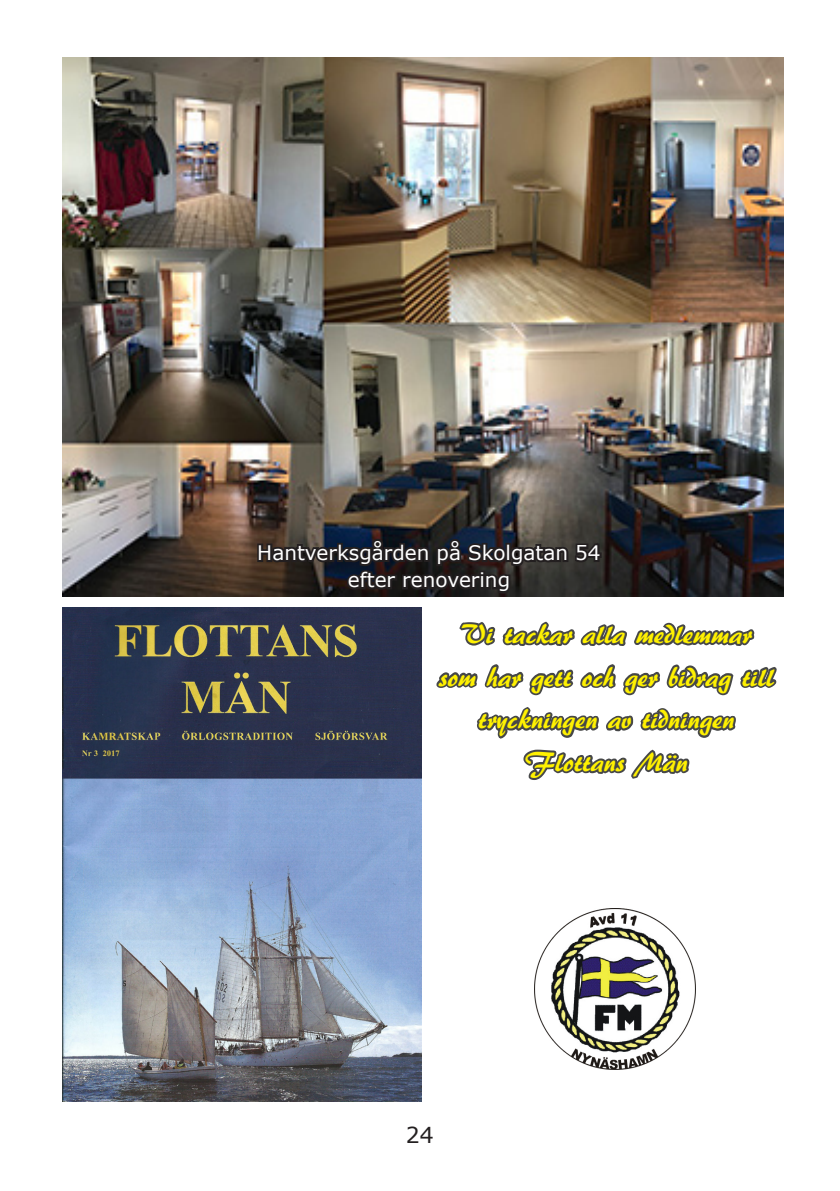
<style>
.page{position:relative;width:840px;height:1191px;background:#fff}
.page>*{position:absolute;margin:0;border:0;box-sizing:border-box;transform-origin:0 0}
.Oformaterad_text{font:28px/42.6px "ARBERKLEY";color:#fff101;text-align:center}
.Brödtext{font:22px "Verdana";color:#231f20}
.t1{font:20px/27.4px "Verdana";color:#fff;text-align:center}
</style>
<div class="page">
<img style="left:62px;top:608px;width:359px;height:493px">
<img style="left:534px;top:908px;width:161px;height:161px">
<svg style="left:436px;top:621px;width:341px;height:159px"></svg>
<img style="left:62px;top:57px;width:720px;height:539px">
<svg style="left:255px;top:536px;width:348px;height:60px;background:#272424"></svg>
<p class="t1" style="left:257px;top:539px;width:344px">Hantverksgården på Skolgatan 54 efter renovering</p>
<p class="Oformaterad_text" style="left:438px;top:613px;width:336px">Vi tackar alla medlemmar<br>som har gett och ger bidrag till tryckningen av tidningen</p>
<p class="Oformaterad_text" style="left:524px;top:741px;width:165px">Flottans Män</p>
<p class="Brödtext" style="left:405px;top:1120px;width:29px">24</p>
</div>
